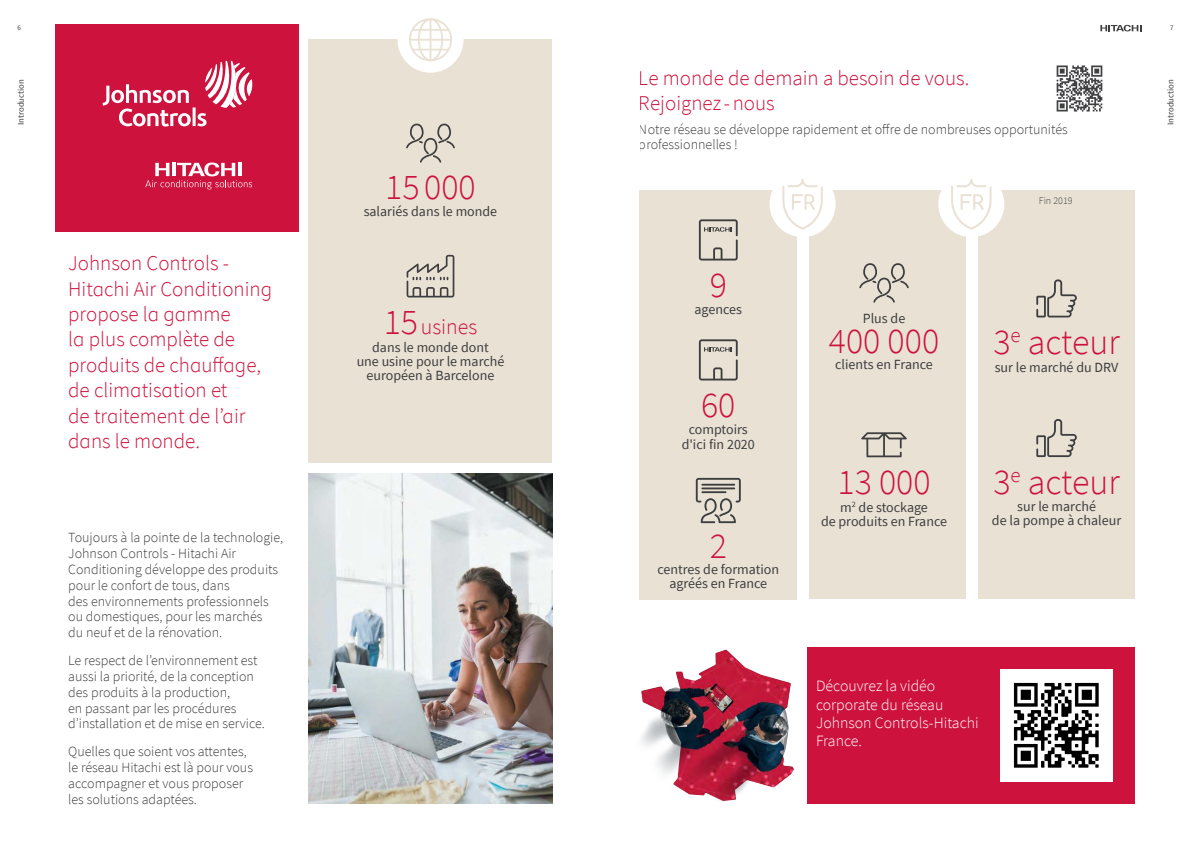
<style>
.page{position:relative;width:1191px;height:843px;background:#fff}
.page>*{position:absolute;margin:0;border:0;box-sizing:border-box;transform-origin:0 0}
.Titre_BIG{font:300 35.88px "Source Sans Pro";color:#cd123d}
.Titre_BIG-2{font:300 21.88px "Source Sans Pro";color:#cd123d}
.Portadilla_Texto{font:300 21px/25.4px "Source Sans Pro";color:#cd123d}
.Beneficios_Título{font:300 15.75px/18.4px "Source Sans Pro";color:#fff}
.Beneficios_Título-2{font:300 14px/15.8px "Source Sans Pro";color:#3e3e3f}
.Titre_BIG-3{font:14px/14px "Source Sans Pro";color:#3e3e3f;text-align:center}
.t1{font:300 10.06px "Source Sans Pro";color:#3e3e3f}
.t2{font:8.75px "Source Sans Pro";color:#3e3e3f}
.t3{font:7px "Source Sans Pro";color:#3e3e3f}
.s1{font-size:35.88px}
</style>
<div class="page">
<div style="left:56px;top:25px;width:243px;height:207px;background:#cd123d"></div>
<svg style="left:145px;top:162px;width:107px;height:27px"></svg>
<svg style="left:102px;top:61px;width:150px;height:65px"></svg>
<div style="left:309px;top:40px;width:243px;height:423px;background:#e9e1d4"></div>
<div style="left:397px;top:7px;width:66px;height:66px;background:#fff;border-radius:50%"></div>
<svg style="left:409px;top:18px;width:43px;height:43px"></svg>
<svg style="left:406px;top:123px;width:49px;height:39px"></svg>
<svg style="left:406px;top:255px;width:48px;height:42px"></svg>
<img style="left:1056px;top:65px;width:47px;height:47px">
<div style="left:809px;top:190px;width:157px;height:408px;background:#e9e1d4"></div>
<svg style="left:859px;top:263px;width:49px;height:39px"></svg>
<svg style="left:861px;top:432px;width:46px;height:25px"></svg>
<div style="left:639px;top:190px;width:158px;height:409px;background:#e9e1d4"></div>
<svg style="left:699px;top:219px;width:38px;height:41px"></svg>
<svg style="left:699px;top:339px;width:38px;height:41px"></svg>
<svg style="left:696px;top:477px;width:45px;height:46px"></svg>
<hr style="left:701px;top:483px;width:34px;height:2px;background:#3e3e3f">
<hr style="left:701px;top:487px;width:34px;height:2px;background:#3e3e3f">
<hr style="left:701px;top:491px;width:25px;height:2px;background:#3e3e3f">
<img style="left:641px;top:649px;width:153px;height:153px">
<div style="left:978px;top:190px;width:156px;height:408px;background:#e9e1d4"></div>
<svg style="left:1036px;top:419px;width:40px;height:38px"></svg>
<svg style="left:1036px;top:279px;width:40px;height:38px"></svg>
<div style="left:807px;top:647px;width:328px;height:156px;background:#cd123d"></div>
<div style="left:769px;top:171px;width:66px;height:66px;background:#fff;border-radius:50%"></div>
<svg style="left:782px;top:178px;width:41px;height:51px"></svg>
<div style="left:938px;top:171px;width:66px;height:66px;background:#fff;border-radius:50%"></div>
<svg style="left:951px;top:178px;width:40px;height:51px"></svg>
<img style="left:1000px;top:669px;width:112px;height:112px">
<img style="left:309px;top:473px;width:243px;height:330px">
<svg style="left:1100px;top:25px;width:41px;height:6px"></svg>
<p class="t3" style="left:17px;top:23px;width:5px">6</p>
<p class="t3" style="left:1170px;top:23px;width:5px">7</p>
<h3 class="Portadilla_Texto" style="left:639px;top:65px;width:332px">Le monde de demain a besoin de vous.<br>Rejoignez -nous</h3>
<p class="Beneficios_Título-2" style="left:639px;top:121px;width:430px">Notre réseau se développe rapidement et offre de nombreuses opportunités professionnelles !</p>
<p class="t2" style="left:15px;top:125px;width:47px;rotate:-90deg">Introduction</p>
<p class="t2" style="left:1165px;top:125px;width:47px;rotate:-90deg">Introduction</p>
<p class="Portadilla_Texto" style="left:68px;top:250px;width:205px">Johnson Controls -<br>Hitachi Air Conditioning propose la gamme<br>la plus complète de produits de chauffage, de climatisation et<br>de traitement de l’air dans le monde.</p>
<p class="Beneficios_Título-2" style="left:68px;top:529px;width:217px">Toujours à la pointe de la technologie, Johnson Controls - Hitachi Air Conditioning développe des produits pour le confort de tous, dans<br>des environnements professionnels ou domestiques, pour les marchés<br>du neuf et de la rénovation.</p>
<p class="Beneficios_Título-2" style="left:68px;top:652px;width:198px">Le respect de l’environnement est aussi la priorité, de la conception des produits à la production,<br>en passant par les procédures d’installation et de mise en service.</p>
<p class="Beneficios_Título-2" style="left:68px;top:743px;width:186px">Quelles que soient vos attentes, le réseau Hitachi est là pour vous accompagner et vous proposer les solutions adaptées.</p>
<h1 class="Titre_BIG" style="left:385px;top:165px;width:92px">15 000</h1>
<p class="Titre_BIG-3" style="left:364px;top:204px;width:135px">salariés dans le monde</p>
<p class="Titre_BIG-2" style="left:384px;top:313px;width:95px"><span class="s1">15</span>usines</p>
<p class="Titre_BIG-3" style="left:357px;top:340px;width:149px">dans le monde dont<br>une usine pour le marché européen à Barcelone</p>
<p class="Titre_BIG" style="left:709px;top:263px;width:19px">9</p>
<p class="Titre_BIG-3" style="left:694px;top:302px;width:49px">agences</p>
<p class="Titre_BIG" style="left:701px;top:383px;width:36px">60</p>
<p class="Titre_BIG-3" style="left:689px;top:421px;width:61px">comptoirs</p>
<p class="Titre_BIG-3" style="left:681px;top:437px;width:75px">d'ici fin 2020</p>
<p class="Titre_BIG" style="left:709px;top:523px;width:19px">2</p>
<p class="Titre_BIG-3" style="left:657px;top:562px;width:123px">centres de formation agréés en France</p>
<p class="Titre_BIG-3" style="left:862px;top:311px;width:44px">Plus de</p>
<p class="Titre_BIG" style="left:829px;top:318px;width:112px">400 000</p>
<p class="Titre_BIG-3" style="left:835px;top:357px;width:99px">clients en France</p>
<p class="Titre_BIG" style="left:837px;top:459px;width:95px">13 000</p>
<p class="Titre_BIG-3" style="left:821px;top:499px;width:127px">m<sup>2</sup> de stockage<br>de produits en France</p>
<p class="t1" style="left:1038px;top:194px;width:35px">Fin 2019</p>
<p class="Titre_BIG" style="left:993px;top:320px;width:128px">3<sup>e</sup> acteur</p>
<p class="Titre_BIG-3" style="left:994px;top:360px;width:125px">sur le marché du DRV</p>
<p class="Titre_BIG" style="left:993px;top:459px;width:128px">3<sup>e</sup> acteur</p>
<p class="Titre_BIG-3" style="left:992px;top:499px;width:131px">sur le marché<br>de la pompe à chaleur</p>
<p class="Beneficios_Título" style="left:816px;top:676px;width:164px">Découvrez la vidéo corporate du réseau<br>Johnson Controls-Hitachi<br>France.</p>
</div>
